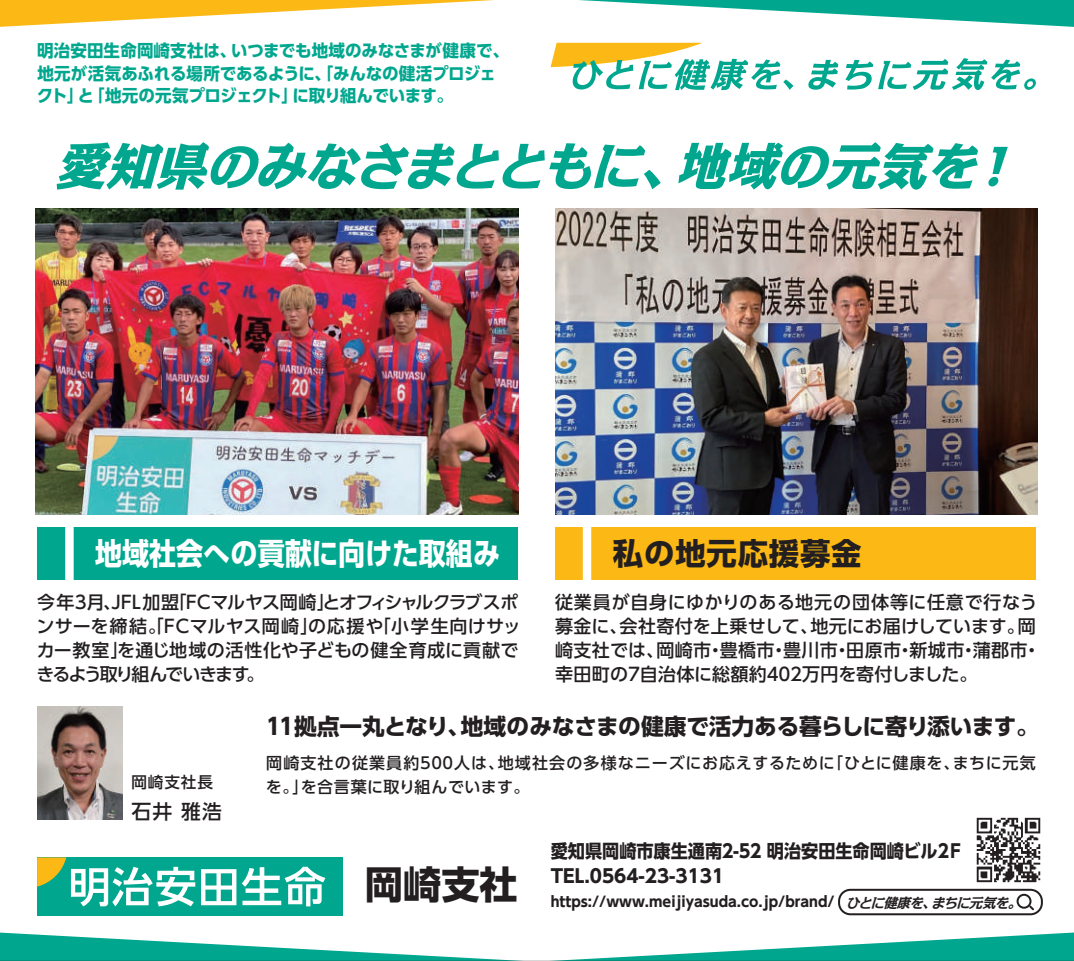
<style>
.page{position:relative;width:1074px;height:961px;background:#fff}
.page>*{position:absolute;margin:0;border:0;box-sizing:border-box;transform-origin:0 0}
.t1{font:italic 800 50px "Kakumin Pro";color:#00a78e}
.t2{font:700 30.4px "UD Shin Go Pro";color:#fff;scale:.89 1}
.t3{font:700 30.4px "UD Shin Go Pro";letter-spacing:.025em;color:#231f20}
.t4{font:700 22.6px "UD Shin Go Pro";letter-spacing:-.01em;color:#231f20}
.t5{font:500 19.8px "UD Shin Go Pro";color:#231f20}
.t6{font:700 18.4px "UD Shin Go Pro";color:#231f20;scale:.93 1}
.t7{font:700 18.4px "UD Shin Go Pro";color:#231f20}
.t8{font:500 18px/24px "UD Shin Go Pro";letter-spacing:.015em;color:#231f20}
.t9{font:500 18px/24px "UD Shin Go Pro";letter-spacing:-.015em;color:#231f20}
.t10{font:700 17px/22.6px "UD Shin Go Pro";letter-spacing:-.01em;color:#00a78e}
.t11{font:500 16px "UD Shin Go Pro";letter-spacing:.05em;color:#231f20}
.t12{font:500 16px "UD Shin Go Pro";letter-spacing:.03em;color:#231f20}
.t13{font:500 15.6px "UD Shin Go Pro";letter-spacing:.06em;color:#231f20}
.t14{font:700 14.2px "UD Shin Go Pro";color:#231f20}
.s1{font-family:"Kakumin Pro";font-style:italic;font-size:13.6px}
.s2{font-size:38.2px}
</style>
<div class="page">
<img style="left:0;top:0;width:1073px;height:961px">
<p class="t10" style="left:37px;top:39px;width:473px">明治安田生命岡崎支社は、いつまでも地域のみなさまが健康で、地元が活気あふれる場所であるように、「みんなの健活プロジェクト」と「地元の元気プロジェクト」に取り組んでいます。</p>
<h1 class="t1" style="left:55px;top:126px;width:982px">愛知県のみなさまとともに、地域の元気を！</h1>
<h2 class="t2" style="left:95px;top:529px;width:456px">地域社会への貢献に向けた取組み</h2>
<h2 class="t3" style="left:612px;top:529px;width:250px">私の地元応援募金</h2>
<p class="t9" style="left:36px;top:590px;width:486px">今年３月、ＪＦＬ加盟「ＦＣマルヤス岡崎」とオフィシャルクラブスポンサーを締結。「ＦＣマルヤス岡崎」の応援や「小学生向けサッカー教室」を通じ地域の活性化や子どもの健全育成に貢献できるよう取り組んでいきます。</p>
<p class="t8" style="left:555px;top:590px;width:487px">従業員が自身にゆかりのある地元の団体等に任意で行なう募金に、会社寄付を上乗せして、地元にお届けしています。岡崎支社では、岡崎市・豊橋市・豊川市・田原市・新城市・蒲郡市・幸田町の７自治体に総額約４０２万円を寄付しました。</p>
<p class="t4" style="left:266px;top:708px;width:774px">11拠点一丸となり、地域のみなさまの健康で活力ある暮らしに寄り添います。</p>
<p class="t11" style="left:266px;top:750px;width:771px">岡崎支社の従業員約５００人は、地域社会の多様なニーズにお応えするために「ひとに健康を、まちに元気</p>
<p class="t13" style="left:131px;top:769px;width:83px">岡崎支社長</p>
<p class="t12" style="left:266px;top:774px;width:265px">を。」を合言葉に取り組んでいます。</p>
<p class="t5" style="left:131px;top:795px;width:92px">石井 雅浩</p>
<p class="t6" style="left:551px;top:836px;width:446px">愛知県岡崎市康生通南２-５２ 明治安田生命岡崎ビル２Ｆ</p>
<p class="t14" style="left:551px;top:890px;width:477px">https://www.meijiyasuda.co.jp/brand/ <span class="s1">ひとに健康を、まちに元気を。</span></p>
<p class="t7" style="left:365px;top:861px;width:361px"><span class="s2">岡崎支社</span> TEL.0564-23-3131</p>
</div>
